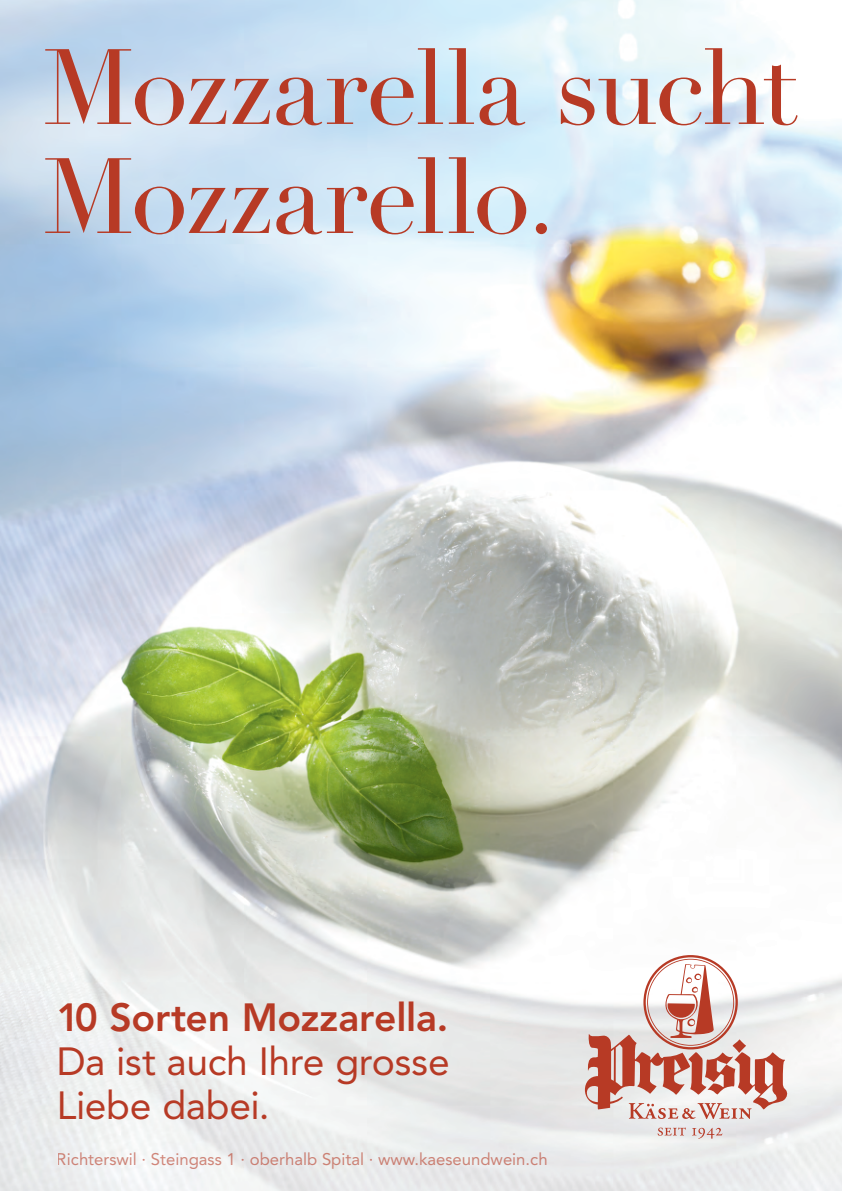
<style>
.page{position:relative;width:842px;height:1191px;background:#fff}
.page>*{position:absolute;margin:0;border:0;box-sizing:border-box;transform-origin:0 0}
.t1{font:105px/109px "Didot LT Std";letter-spacing:-.02em;color:#b73a25}
.t2{font:39px/44px "Avenir LT Std";letter-spacing:-.01em;color:#b73a25;text-align:justify}
.t3{font:16.7px "Avenir LT Std";color:#b73a25}
.s1{font-weight:800}
</style>
<div class="page">
<img style="left:0;top:0;width:842px;height:1191px">
<svg style="left:585px;top:955px;width:202px;height:164px"></svg>
<svg style="left:658px;top:1127px;width:28px;height:8px"></svg>
<svg style="left:692px;top:1127px;width:30px;height:11px"></svg>
<p class="t1" style="left:43px;top:36px;width:756px">Mozzarella sucht<br>Mozzarello.</p>
<p class="t2" style="left:57px;top:995px;width:394px"><span class="s1">10 Sorten Mozzarella.<br></span>Da ist auch Ihre grosse Liebe dabei.</p>
<p class="t3" style="left:57px;top:1149px;width:492px">Richterswil · Steingass 1 · oberhalb Spital · www.kaeseundwein.ch</p>
</div>
